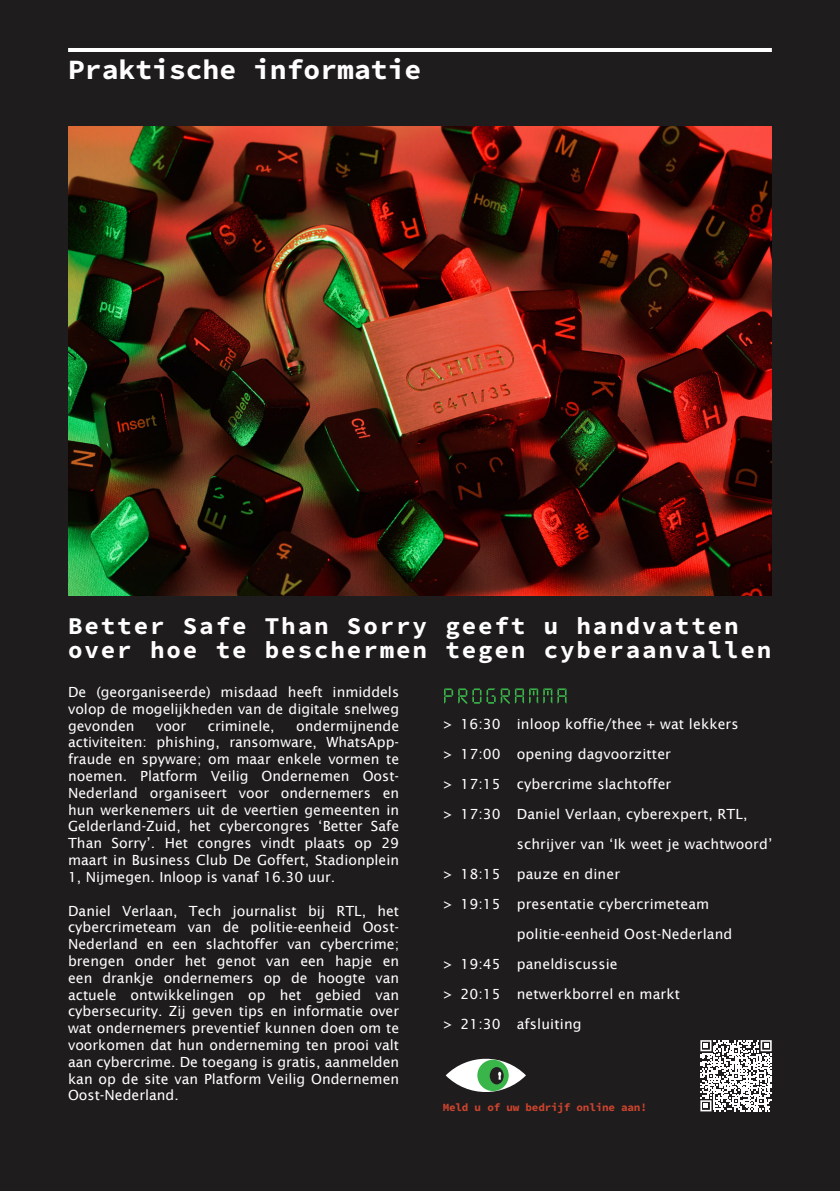
<style>
.page{position:relative;width:840px;height:1191px;background:#fff}
.page>*{position:absolute;margin:0;border:0;box-sizing:border-box;transform-origin:0 0}
.t1{font:28px "Source Code Variable";color:#fff}
.t2{font:24.2px "Source Code Variable";letter-spacing:.075em;color:#fff}
.t3{font:14px/16.8px "Lucida Sans";letter-spacing:.01em;color:#fff;text-align:justify}
.t4{font:11px "Source Code Variable";letter-spacing:-.02em;color:#ce442e}
</style>
<div class="page">
<div style="left:0;top:0;width:839px;height:1191px;background:#1f1c1d"></div>
<svg style="left:700px;top:1040px;width:71px;height:71px"></svg>
<svg style="left:445px;top:1058px;width:80px;height:34px"></svg>
<img style="left:68px;top:126px;width:703px;height:469px">
<hr style="left:68px;top:48px;width:703px;height:4px;background:#fff">
<svg style="left:444px;top:688px;width:122px;height:15px"></svg>
<p class="t1" style="left:68px;top:49px;width:354px">Praktische informatie</p>
<p class="t2" style="left:68px;top:608px;width:671px">Better Safe Than Sorry geeft u handvatten</p>
<p class="t2" style="left:68px;top:632px;width:704px">over hoe te beschermen tegen cyberaanvallen</p>
<p class="t3" style="left:68px;top:683px;width:332px">De (georganiseerde) misdaad heeft inmiddels volop de mogelijkheden van de digitale snelweg gevonden</p>
<p class="t3" style="left:68px;top:717px;width:332px;text-indent:228px">ondermijnende activiteiten: phishing, ransomware, WhatsApp&shy;fraude en spyware; om maar enkele vormen te noemen. Platform Veilig Ondernemen Oost-Nederland organiseert voor ondernemers en hun werkenemers uit de veertien gemeenten in Gelderland-Zuid, het cybercongres ‘Better Safe Than Sorry’. Het congres vindt plaats op 29 maart in Business Club De Goffert, Stadionplein 1, Nijmegen. Inloop is vanaf 16.30 uur.</p>
<p class="t3" style="left:68px;top:902px;width:332px">Daniel Verlaan, Tech journalist bij RTL, het cybercrimeteam van de politie-eenheid Oost-Nederland en een slachtoffer van cybercrime; brengen onder het genot van een hapje en een drankje ondernemers op de hoogte van actuele ontwikkelingen op het gebied van cybersecurity. Zij geven tips en informatie over wat ondernemers preventief kunnen doen om te voorkomen dat hun onderneming ten prooi valt aan cybercrime. De toegang is gratis, aanmelden kan op de site van Platform Veilig Ondernemen Oost-Nederland.</p>
<p class="t3" style="left:156px;top:717px;width:32px">voor</p>
<p class="t3" style="left:208px;top:717px;width:68px">criminele,</p>
<p class="t3" style="left:443px;top:715px;width:59px">&gt; 16:30</p>
<p class="t3" style="left:443px;top:745px;width:59px">&gt; 17:00</p>
<p class="t3" style="left:443px;top:775px;width:59px">&gt; 17:15</p>
<p class="t3" style="left:443px;top:805px;width:59px">&gt; 17:30</p>
<p class="t3" style="left:443px;top:865px;width:59px">&gt; 18:15</p>
<p class="t3" style="left:443px;top:895px;width:59px">&gt; 19:15</p>
<p class="t3" style="left:443px;top:955px;width:59px">&gt; 19:45</p>
<p class="t3" style="left:443px;top:985px;width:59px">&gt; 20:15</p>
<p class="t3" style="left:443px;top:1015px;width:59px">&gt; 21:30</p>
<p class="t3" style="left:516px;top:715px;width:223px">inloop koffie/thee + wat lekkers</p>
<p class="t3" style="left:516px;top:745px;width:156px">opening dagvoorzitter</p>
<p class="t3" style="left:516px;top:775px;width:156px">cybercrime slachtoffer</p>
<p class="t3" style="left:516px;top:805px;width:232px">Daniel Verlaan, cyberexpert, RTL,</p>
<p class="t3" style="left:516px;top:835px;width:257px">schrijver van ‘Ik weet je wachtwoord’</p>
<p class="t3" style="left:516px;top:865px;width:105px">pauze en diner</p>
<p class="t3" style="left:516px;top:895px;width:194px">presentatie cybercrimeteam</p>
<p class="t3" style="left:516px;top:925px;width:217px">politie-eenheid Oost-Nederland</p>
<p class="t3" style="left:516px;top:955px;width:102px">paneldiscussie</p>
<p class="t3" style="left:516px;top:985px;width:165px">netwerkborrel en markt</p>
<p class="t3" style="left:516px;top:1015px;width:66px">afsluiting</p>
<p class="t4" style="left:442px;top:1099px;width:206px">Meld u of uw bedrijf online aan!</p>
</div>
